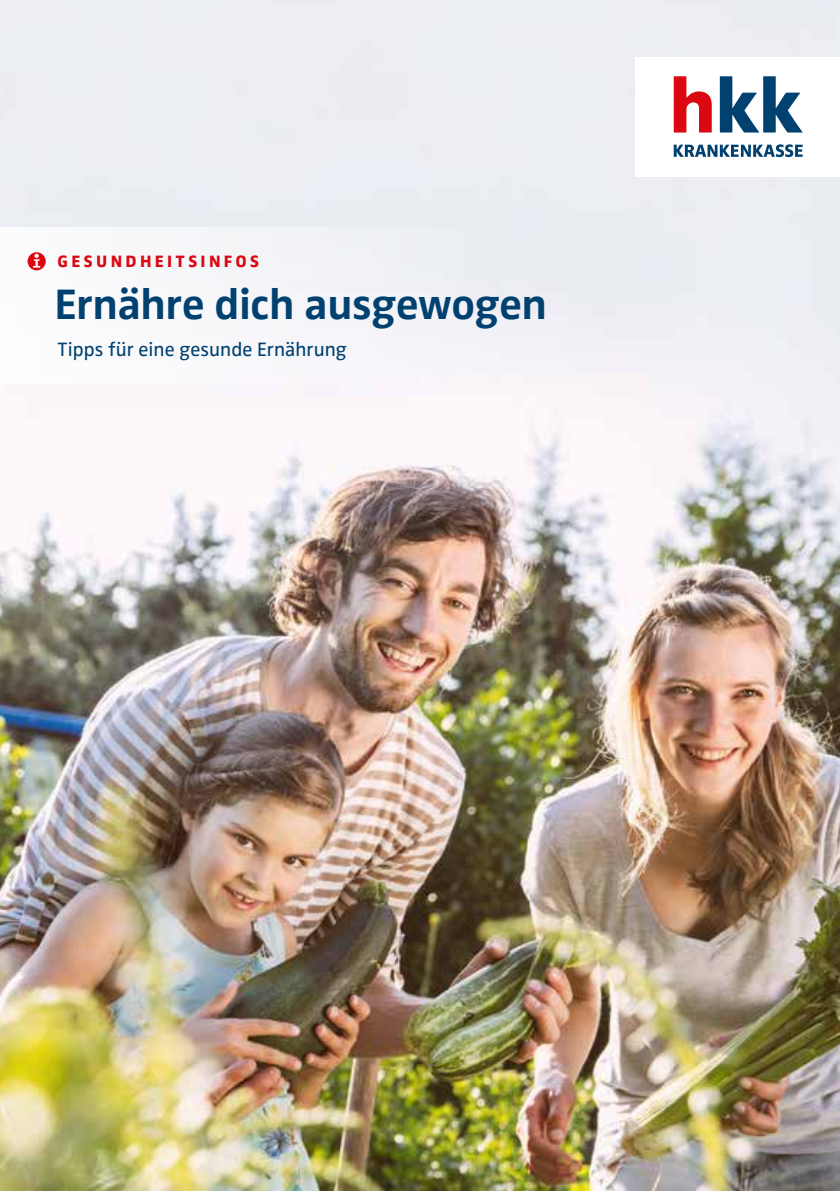
<style>
.page{position:relative;width:840px;height:1191px;background:#fff}
.page>*{position:absolute;margin:0;border:0;box-sizing:border-box;transform-origin:0 0}
.t1{font:700 44px "Zwo";letter-spacing:-.01em;color:#004170}
.t2{font:20px "Zwo";letter-spacing:.005em;color:#004170}
.t3{font:800 17px "Zwo";letter-spacing:.195em;color:#db0812}
</style>
<div class="page">
<img style="left:0;top:0;width:839px;height:1191px">
<div style="left:0;top:227px;width:579px;height:157px;background:#f6f5f9"></div>
<div style="left:28px;top:252px;width:18px;height:18px;background:#db0812;border-radius:50%"></div>
<svg style="left:33px;top:254px;width:7px;height:14px"></svg>
<div style="left:635px;top:57px;width:204px;height:119px;background:#fff"></div>
<svg style="left:673px;top:76px;width:38px;height:56px"></svg>
<svg style="left:719px;top:76px;width:83px;height:56px"></svg>
<svg style="left:673px;top:144px;width:129px;height:13px"></svg>
<p class="t3" style="left:58px;top:251px;width:203px">GESUNDHEITSINFOS</p>
<h1 class="t1" style="left:54px;top:278px;width:494px">Ernähre dich ausgewogen</h1>
<p class="t2" style="left:58px;top:337px;width:290px">Tipps für eine gesunde Ernährung</p>
</div>
